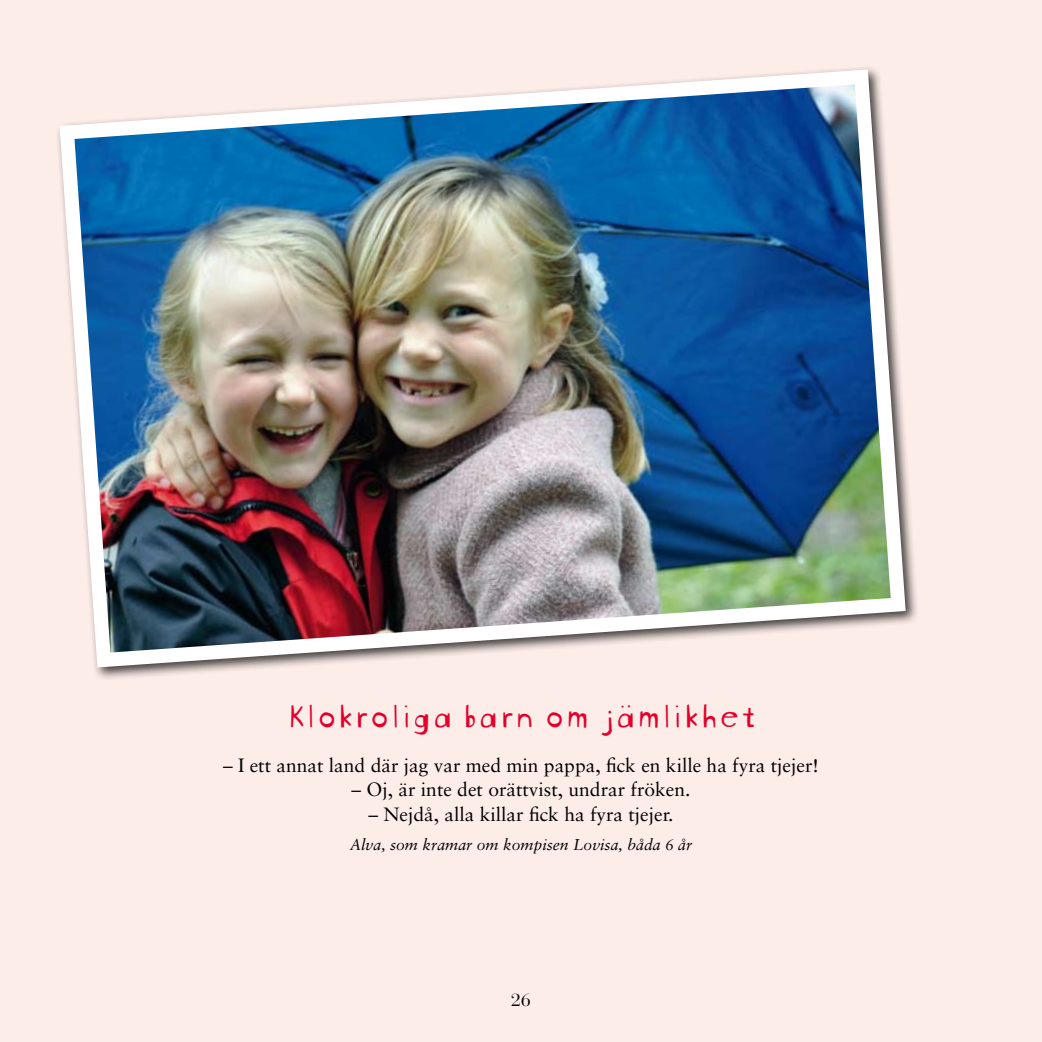
<style>
.page{position:relative;width:1042px;height:1042px;background:#fdede9}
.page>*{position:absolute;margin:0;border:0;box-sizing:border-box;transform-origin:0 0}
.t1{font:35px "Blockhead Unplugged";letter-spacing:.015em;color:#e2002b}
.t2{font:19.25px "Sabon";color:#000}
.t3{font:17.5px "Bauer Bodoni";color:#000;scale:1.05 1}
.t4{font:italic 15.75px "Sabon";color:#000}
</style>
<div class="page">
<img style="left:58px;top:68px;width:855px;height:607px">
<h1 class="t1" style="left:287px;top:687px;width:470px">Klokroliga barn om jämlikhet</h1>
<p class="t2" style="left:223px;top:754px;width:597px">– I ett annat land där jag var med min pappa, fick en kille ha fyra tjejer!</p>
<p class="t2" style="left:351px;top:778px;width:341px">– Oj, är inte det orättvist, undrar fröken.</p>
<p class="t2" style="left:368px;top:803px;width:306px">– Nejdå, alla killar fick ha fyra tjejer.</p>
<p class="t4" style="left:350px;top:836px;width:344px">Alva, som kramar om kompisen Lovisa, båda 6 år</p>
<p class="t3" style="left:511px;top:989px;width:21px">26</p>
</div>
